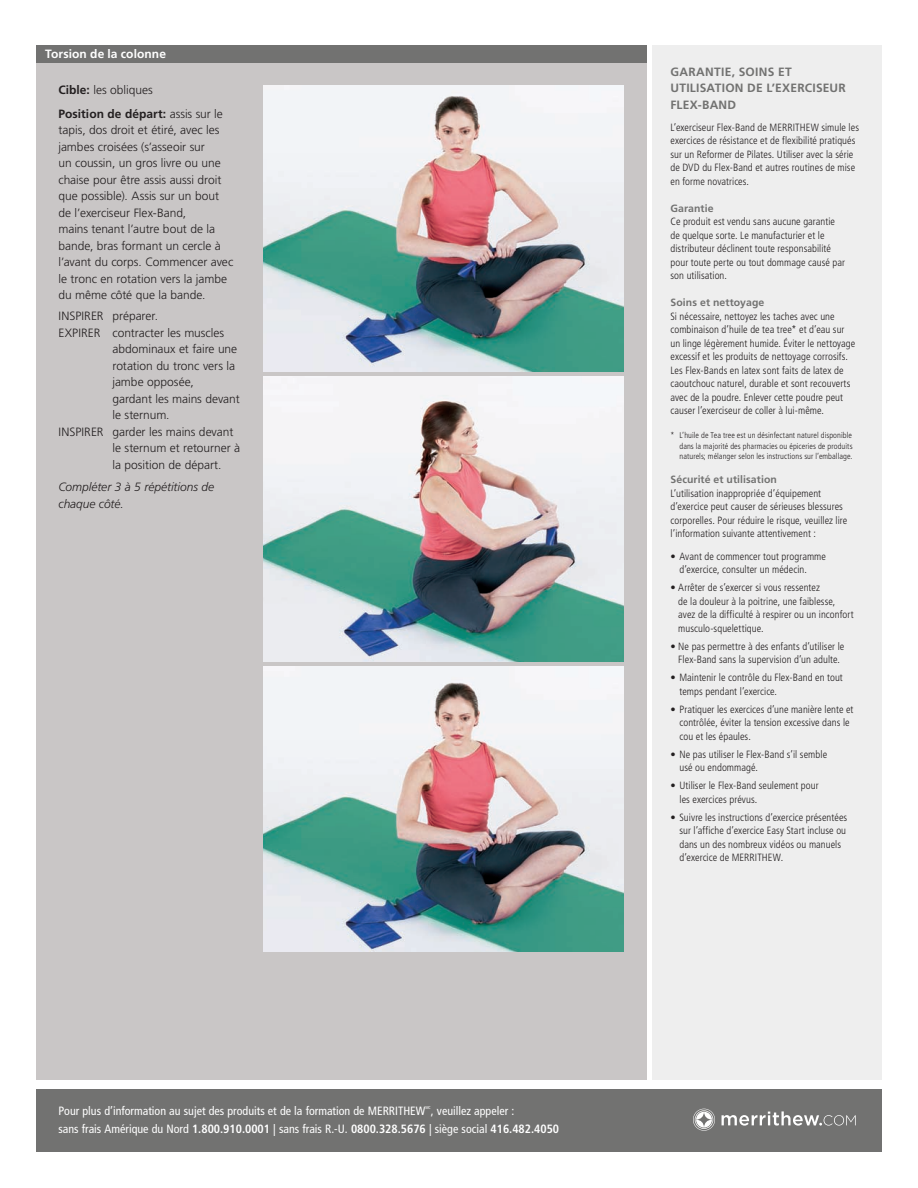
<style>
.page{position:relative;width:918px;height:1188px;background:#fff}
.page>*{position:absolute;margin:0;border:0;box-sizing:border-box;transform-origin:0 0}
.t1{font:300 12px/16.5px "Frutiger LT Std";letter-spacing:-.005em;color:#231f20}
.t2{font:condensed 12px/18px "Frutiger LT Std";color:#fff}
.t3{font:700 12px/16.5px "Frutiger LT Std";letter-spacing:.02em;color:#727271}
.t4{font:700 12px/24px "Frutiger LT Std";letter-spacing:.005em;color:#231f20}
.t5{font:italic 300 12px/16.5px "Frutiger LT Std";letter-spacing:-.005em;color:#231f20}
.t6{font:700 12px "Frutiger LT Std";letter-spacing:.01em;color:#fff}
.t7{font:300 condensed 10.5px/13.5px "Frutiger LT Std";letter-spacing:.005em;color:#231f20}
.t8{font:700 10.5px "Frutiger LT Std";letter-spacing:.005em;color:#727271}
.t9{font:300 condensed 8.25px/10.5px "Frutiger LT Std";letter-spacing:.01em;color:#231f20;text-align:justify}
.t10{font:condensed 4.2px "Frutiger LT Std";color:#fff}
.s1{font-weight:300}
.s2{font-weight:700}
</style>
<div class="page">
<div style="left:36px;top:1089px;width:846px;height:63px;background:#727271"></div>
<svg style="left:722px;top:1111px;width:134px;height:15px"></svg>
<svg style="left:693px;top:1109px;width:22px;height:21px"></svg>
<div style="left:652px;top:45px;width:230px;height:1035px;background:#eee"></div>
<div style="left:36px;top:45px;width:610px;height:1035px;background:#c9c6c6"></div>
<div style="left:36px;top:45px;width:610px;height:18px;background:#727271"></div>
<img style="left:264px;top:376px;width:360px;height:286px">
<img style="left:264px;top:86px;width:360px;height:285px">
<img style="left:264px;top:667px;width:360px;height:285px">
<p class="t6" style="left:45px;top:47px;width:123px">Torsion de la colonne</p>
<p class="t4" style="left:58px;top:78px;width:166px">Cible: <span class="s1">les obliques<br></span>Position de départ: <span class="s1">assis sur le</span></p>
<p class="t1" style="left:58px;top:122px;width:176px">tapis, dos droit et étiré, avec les jambes croisées (s’asseoir sur<br>un coussin, un gros livre ou une chaise pour être assis aussi droit que possible). Assis sur un bout de l’exerciseur Flex-Band,<br>mains tenant l’autre bout de la bande, bras formant un cercle à l’avant du corps. Commencer avec le tronc en rotation vers la jambe du même côté que la bande.</p>
<p class="t1" style="left:58px;top:308px;width:101px">INSPIRER préparer.</p>
<p class="t1" style="left:58px;top:325px;width:167px">EXPIRER contracter les muscles</p>
<p class="t1" style="left:112px;top:341px;width:126px">abdominaux et faire une</p>
<p class="t1" style="left:112px;top:358px;width:124px">rotation du tronc vers la</p>
<p class="t1" style="left:112px;top:374px;width:83px">jambe opposée,</p>
<p class="t1" style="left:112px;top:391px;width:129px">gardant les mains devant</p>
<p class="t1" style="left:112px;top:407px;width:59px">le sternum.</p>
<p class="t1" style="left:58px;top:424px;width:176px">INSPIRER garder les mains devant</p>
<p class="t1" style="left:112px;top:440px;width:129px">le sternum et retourner à</p>
<p class="t1" style="left:112px;top:457px;width:111px">la position de départ.</p>
<p class="t5" style="left:58px;top:479px;width:157px">Compléter 3 à 5 répétitions de chaque côté.</p>
<p class="t2" style="left:58px;top:1102px;width:368px">Pour plus d’information au sujet des produits et de la formation de MERRITHEW</p>
<p class="t10" style="left:425px;top:1105px;width:7px">MC</p>
<p class="t2" style="left:58px;top:1102px;width:502px;text-indent:372px">, veuillez appeler :<br>sans frais Amérique du Nord <span class="s2">1.800.910.0001</span> | sans frais R.-U. <span class="s2">0800.328.5676</span> | siège social <span class="s2">416.482.4050</span></p>
<p class="t3" style="left:670px;top:64px;width:177px">GARANTIE, SOINS ET<br>UTILISATION DE L’EXERCISEUR<br>FLEX-BAND</p>
<p class="t7" style="left:670px;top:120px;width:190px">L’exerciseur Flex-Band de MERRITHEW simule les exercices de résistance et de flexibilité pratiqués sur un Reformer de Pilates. Utiliser avec la série de DVD du Flex-Band et autres routines de mise en forme novatrices.</p>
<p class="t8" style="left:670px;top:202px;width:45px">Garantie</p>
<p class="t7" style="left:670px;top:215px;width:176px">Ce produit est vendu sans aucune garantie de quelque sorte. Le manufacturier et le distributeur déclinent toute responsabilité pour toute perte ou tout dommage causé par son utilisation.</p>
<p class="t8" style="left:670px;top:296px;width:95px">Soins et nettoyage</p>
<p class="t7" style="left:670px;top:309px;width:186px">Si nécessaire, nettoyez les taches avec une combinaison d’huile de tea tree* et d’eau sur un linge légèrement humide. Éviter le nettoyage excessif et les produits de nettoyage corrosifs.<br>Les Flex-Bands en latex sont faits de latex de caoutchouc naturel, durable et sont recouverts avec de la poudre. Enlever cette poudre peut causer l’exerciseur de coller à lui-même.</p>
<p class="t9" style="left:680px;top:430px;width:175px;text-indent:-9px">* L’huile de Tea tree est un désinfectant naturel disponible dans la majorité des pharmacies ou épiceries de produits naturels; mélanger selon les instructions sur l’emballage.</p>
<p class="t8" style="left:670px;top:473px;width:108px">Sécurité et utilisation</p>
<p class="t7" style="left:670px;top:486px;width:178px">L’utilisation inappropriée d’équipement d’exercice peut causer de sérieuses blessures corporelles. Pour réduire le risque, veuillez lire l’information suivante attentivement :</p>
<p class="t7" style="left:679px;top:549px;width:148px;text-indent:-9px">• Avant de commencer tout programme d’exercice, consulter un médecin.</p>
<p class="t7" style="left:678px;top:581px;width:177px;text-indent:-8px">• Arrêter de s’exercer si vous ressentez<br>de la douleur à la poitrine, une faiblesse, avez de la difficulté à respirer ou un inconfort musculo-squelettique.</p>
<p class="t7" style="left:670px;top:639px;width:175px;text-align:center">• Ne pas permettre à des enfants d’utiliser le<br>Flex-Band sans la supervision d’un adulte.</p>
<p class="t7" style="left:679px;top:671px;width:165px;text-indent:-9px">• Maintenir le contrôle du Flex-Band en tout temps pendant l’exercice.</p>
<p class="t7" style="left:679px;top:702px;width:176px;text-indent:-9px">• Pratiquer les exercices d’une manière lente et contrôlée, éviter la tension excessive dans le cou et les épaules.</p>
<p class="t7" style="left:679px;top:747px;width:149px;text-indent:-9px">• Ne pas utiliser le Flex-Band s’il semble usé ou endommagé.</p>
<p class="t7" style="left:679px;top:779px;width:141px;text-indent:-9px">• Utiliser le Flex-Band seulement pour les exercices prévus.</p>
<p class="t7" style="left:679px;top:810px;width:169px;text-indent:-9px">• Suivre les instructions d’exercice présentées sur l’affiche d’exercice Easy Start incluse ou dans un des nombreux vidéos ou manuels d’exercice de MERRITHEW.</p>
</div>
